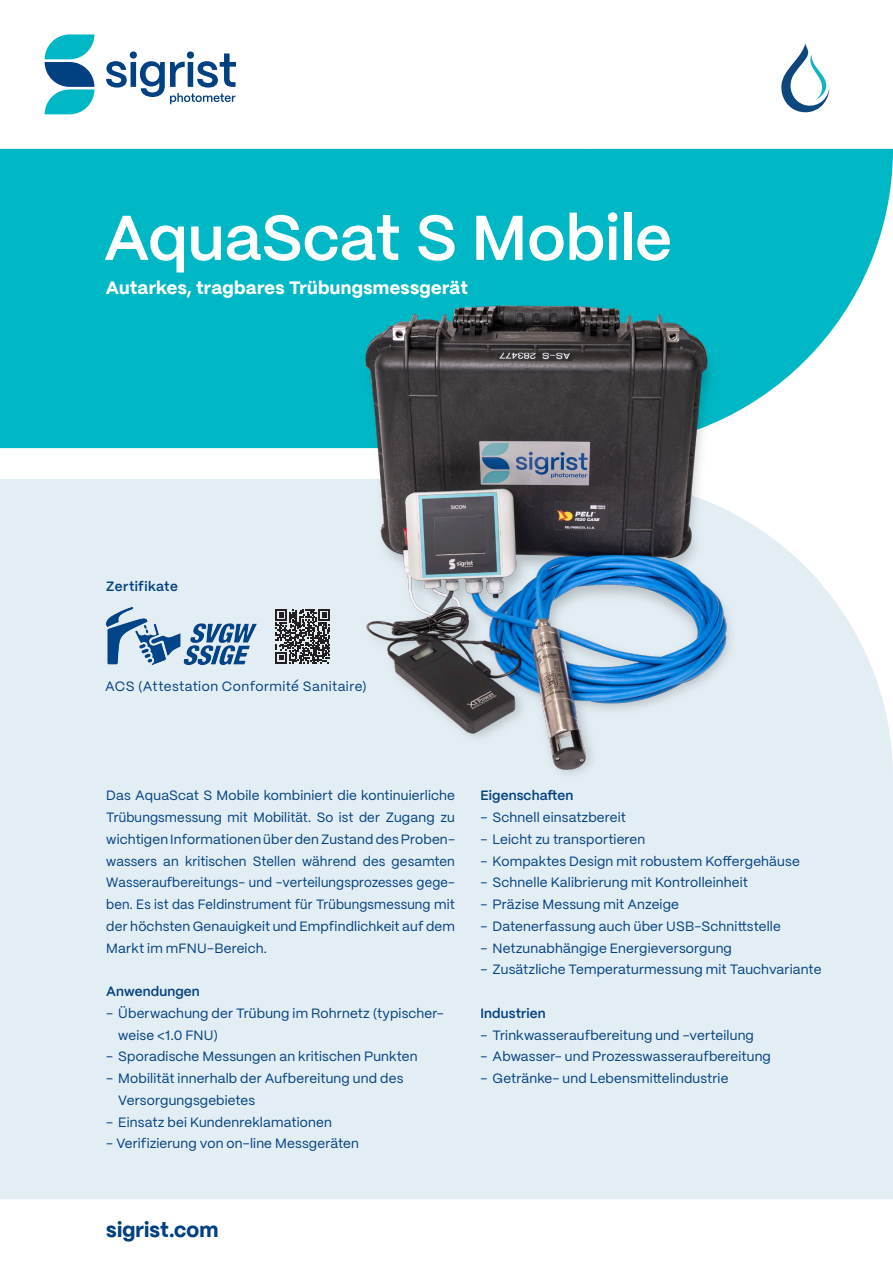
<style>
.page{position:relative;width:893px;height:1263px;background:#fff}
.page>*{position:absolute;margin:0;border:0;box-sizing:border-box;transform-origin:0 0}
.t1{font:600 63px "PP Mori";color:#fff}
.t2{font:800 21px "PP Mori";letter-spacing:.01em;color:#014081}
.t3{font:800 18px "PP Mori";letter-spacing:.02em;color:#fff}
.Untertitel{font:13.5px/21.8px "PP Mori";letter-spacing:.01em;color:#014081}
.Untertitel-2{font:600 13.5px "PP Mori";letter-spacing:.01em;color:#014081}
.Untertitel-3{font:13.5px "PP Mori";letter-spacing:.03em;color:#014081}
</style>
<div class="page">
<svg style="left:0;top:149px;width:893px;height:299px;background:#15bdc9"></svg>
<div style="left:0;top:479px;width:893px;height:720px;background:#e3eef4"></div>
<svg style="left:45px;top:34px;width:49px;height:80px"></svg>
<svg style="left:106px;top:51px;width:130px;height:53px"></svg>
<img style="left:106px;top:607px;width:154px;height:57px">
<svg style="left:276px;top:609px;width:54px;height:55px;background:#696b6e"></svg>
<img style="left:359px;top:298px;width:376px;height:484px">
<svg style="left:781px;top:44px;width:48px;height:69px"></svg>
<p class="t1" style="left:104px;top:183px;width:570px">AquaScat S Mobile</p>
<p class="t3" style="left:106px;top:272px;width:364px">Autarkes, tragbares Trübungsmessgerät</p>
<p class="Untertitel-2" style="left:106px;top:574px;width:73px">Zertifikate</p>
<p class="Untertitel-3" style="left:105px;top:674px;width:263px">ACS (Attestation Conformité Sanitaire)</p>
<p class="Untertitel" style="left:106px;top:784px;width:350px;text-align:justify">Das AquaScat S Mobile kombiniert die kontinuierliche Trübungsmessung mit Mobilität. So ist der Zugang zu wichtigen Informationen über den Zustand des Proben&shy;wassers an kritischen Stellen während des gesamten Wasseraufbereitungs- und -verteilungsprozesses gege&shy;ben. Es ist das Feldinstrument für Trübungsmessung mit der höchsten Genauigkeit und Empfindlichkeit auf dem Markt im mFNU-Bereich.</p>
<p class="Untertitel-2" style="left:106px;top:979px;width:95px">Anwendungen</p>
<p class="Untertitel" style="left:118px;top:1001px;width:327px;text-indent:-12px">- Überwachung der Trübung im Rohrnetz (typischer&shy;weise &lt;1.0 FNU)</p>
<p class="Untertitel" style="left:106px;top:1045px;width:313px">- Sporadische Messungen an kritischen Punkten</p>
<p class="Untertitel" style="left:118px;top:1067px;width:287px;text-indent:-12px">- Mobilität innerhalb der Aufbereitung und des<br>Versorgungsgebietes</p>
<p class="Untertitel" style="left:106px;top:1110px;width:227px">- Einsatz bei Kundenreklamationen</p>
<p class="Untertitel" style="left:106px;top:1132px;width:254px">- Verifizierung von on-line Messgeräten</p>
<p class="Untertitel-2" style="left:480px;top:784px;width:94px">Eigenschaften</p>
<p class="Untertitel" style="left:480px;top:806px;width:147px">- Schnell einsatzbereit</p>
<p class="Untertitel" style="left:480px;top:827px;width:166px">- Leicht zu transportieren</p>
<p class="Untertitel" style="left:480px;top:849px;width:321px">- Kompaktes Design mit robustem Koffergehäuse</p>
<p class="Untertitel" style="left:480px;top:871px;width:269px">- Schnelle Kalibrierung mit Kontrolleinheit</p>
<p class="Untertitel" style="left:480px;top:893px;width:200px">- Präzise Messung mit Anzeige</p>
<p class="Untertitel" style="left:480px;top:914px;width:302px">- Datenerfassung auch über USB-Schnittstelle</p>
<p class="Untertitel" style="left:480px;top:936px;width:253px">- Netzunabhängige Energieversorgung</p>
<p class="Untertitel" style="left:480px;top:958px;width:342px">- Zusätzliche Temperaturmessung mit Tauchvariante</p>
<p class="Untertitel-2" style="left:480px;top:1001px;width:67px">Industrien</p>
<p class="Untertitel" style="left:480px;top:1023px;width:275px">- Trinkwasseraufbereitung und -verteilung</p>
<p class="Untertitel" style="left:480px;top:1045px;width:292px">- Abwasser- und Prozesswasseraufbereitung</p>
<p class="Untertitel" style="left:480px;top:1067px;width:249px">- Getränke- und Lebensmittelindustrie</p>
<p class="t2" style="left:106px;top:1211px;width:114px">sigrist.com</p>
</div>
